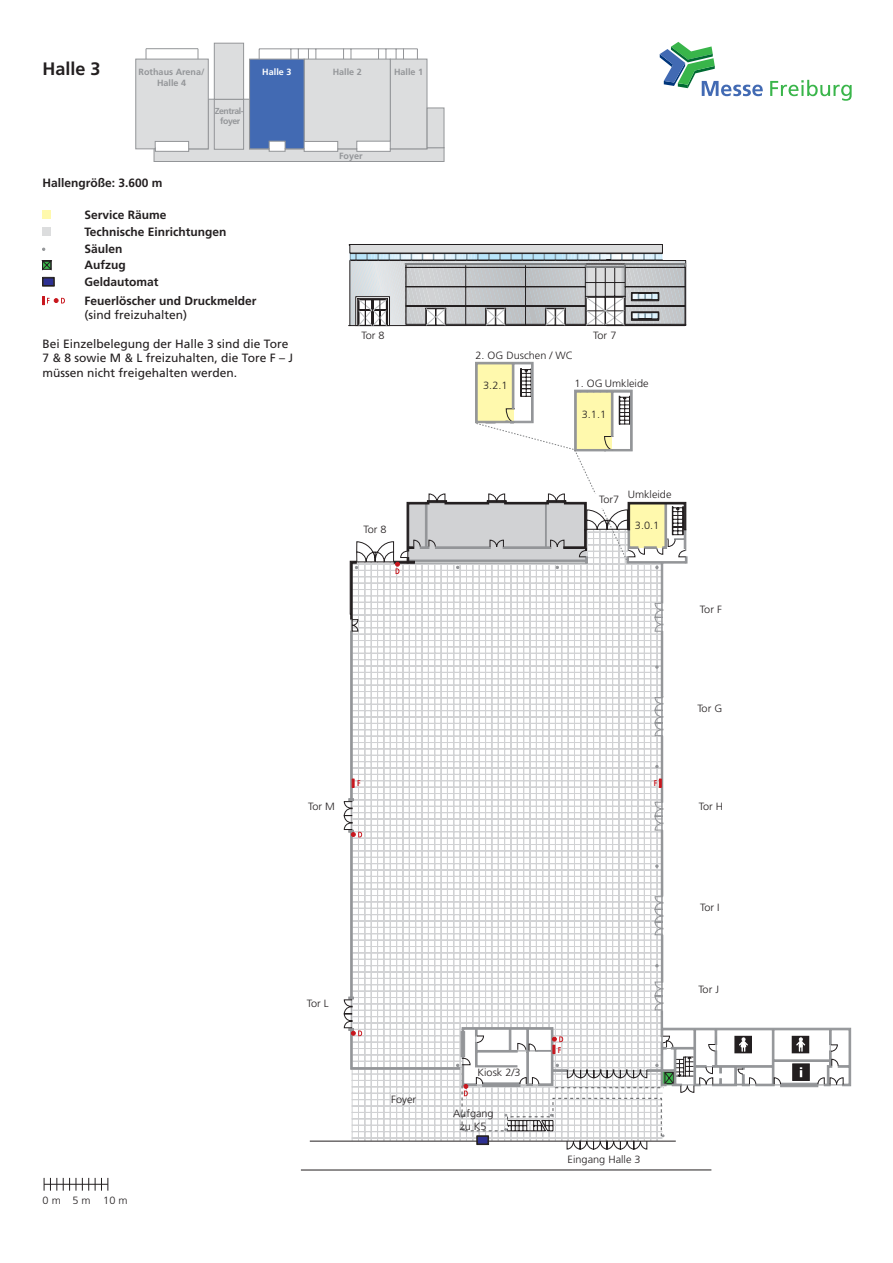
<style>
.page{position:relative;width:893px;height:1263px;background:#fff}
.page>*{position:absolute;margin:0;border:0;box-sizing:border-box;transform-origin:0 0}
.t1{font:700 18px "Frutiger";color:#231f20}
.t2{font:12px/14.4px "Frutiger";color:#231f20}
.t3{font:700 12px/16.8px "Frutiger";color:#231f20}
.t4{font:300 10.5px/12.6px "Frutiger";color:#231f20;text-align:center;scale:1.04 1}
.t5{font:700 9px/10.8px "Frutiger";color:#939598;text-align:center}
.t6{font:700 9px "Frutiger";color:#fff}
.t7{font:700 8.7px/10.5px "Frutiger";letter-spacing:-.05em;color:#939598;text-align:center}
.t8{font:700 8.4px "Frutiger";color:#c8161d;scale:.8 1}
</style>
<div class="page">
<hr style="left:310px;top:1141px;width:366px;height:1px;background:#231f20">
<hr style="left:301px;top:1170px;width:410px;height:1px;background:#231f20">
<div style="left:43px;top:210px;width:8px;height:9px;background:#fff9ad"></div>
<div style="left:43px;top:227px;width:8px;height:9px;background:#dcddde"></div>
<svg style="left:42px;top:260px;width:10px;height:10px"></svg>
<div style="left:42px;top:277px;width:13px;height:9px;border:1px solid #231f20"></div>
<div style="left:43px;top:278px;width:11px;height:8px;background:#2e3092;border:1px solid #231f20"></div>
<svg style="left:42px;top:296px;width:23px;height:9px"></svg>
<svg style="left:349px;top:362px;width:502px;height:779px"></svg>
<div style="left:357px;top:523px;width:36px;height:15px;background:#fff"></div>
<div style="left:591px;top:493px;width:36px;height:15px;background:#fff"></div>
<svg style="left:349px;top:244px;width:337px;height:82px;background:#b2b5b7"></svg>
<svg style="left:660px;top:42px;width:103px;height:54px"></svg>
<svg style="left:770px;top:80px;width:81px;height:21px"></svg>
<div style="left:214px;top:43px;width:30px;height:57px;background:#dcddde;border:1px solid #939598"></div>
<hr style="left:146px;top:48px;width:52px;height:1px;background:#939598">
<hr style="left:259px;top:48px;width:158px;height:1px;background:#939598">
<svg style="left:135px;top:49px;width:310px;height:113px"></svg>
<hr style="left:44px;top:1184px;width:64px;height:1px;background:#231f20">
<svg style="left:44px;top:1178px;width:7px;height:13px"></svg>
<svg style="left:57px;top:1178px;width:13px;height:13px"></svg>
<svg style="left:76px;top:1178px;width:13px;height:13px"></svg>
<svg style="left:95px;top:1178px;width:13px;height:13px"></svg>
<h1 class="t1" style="left:43px;top:61px;width:60px">Halle 3</h1>
<p class="t6" style="left:262px;top:68px;width:31px">Halle 3</p>
<p class="t5" style="left:333px;top:67px;width:31px">Halle 2</p>
<p class="t5" style="left:394px;top:67px;width:31px">Halle 1</p>
<p class="t7" style="left:215px;top:106px;width:30px">Zentral&shy;foyer</p>
<p class="t5" style="left:339px;top:151px;width:25px">Foyer</p>
<p class="t5" style="left:139px;top:67px;width:67px">Rothaus Arena/<br>Halle 4</p>
<p class="t3" style="left:43px;top:175px;width:122px">Hallengröße: 3.600 m</p>
<p class="t3" style="left:85px;top:207px;width:144px">Service Räume<br>Technische Einrichtungen<br>Säulen<br>Aufzug<br>Geldautomat</p>
<p class="t3" style="left:85px;top:293px;width:174px">Feuerlöscher und Druckmelder</p>
<p class="t2" style="left:85px;top:309px;width:104px">(sind freizuhalten)</p>
<p class="t2" style="left:43px;top:337px;width:252px">Bei Einzelbelegung der Halle 3 sind die Tore<br>7 &amp; 8 sowie M &amp; L freizuhalten, die Tore F – J müssen nicht freigehalten werden.</p>
<p class="t4" style="left:361px;top:330px;width:24px">Tor 8</p>
<p class="t4" style="left:593px;top:330px;width:24px">Tor 7</p>
<p class="t4" style="left:475px;top:350px;width:96px">2. OG Duschen / WC</p>
<p class="t4" style="left:363px;top:524px;width:24px">Tor 8</p>
<p class="t4" style="left:483px;top:380px;width:25px">3.2.1</p>
<p class="t4" style="left:575px;top:378px;width:73px">1. OG Umkleide</p>
<p class="t4" style="left:582px;top:409px;width:25px">3.1.1</p>
<p class="t4" style="left:599px;top:494px;width:21px">Tor7</p>
<p class="t4" style="left:628px;top:489px;width:44px">Umkleide</p>
<p class="t4" style="left:635px;top:520px;width:25px">3.0.1</p>
<p class="t4" style="left:700px;top:604px;width:23px">Tor F</p>
<p class="t4" style="left:308px;top:801px;width:27px">Tor M</p>
<p class="t8" style="left:357px;top:780px;width:6px">F</p>
<p class="t8" style="left:654px;top:780px;width:6px">F</p>
<p class="t4" style="left:697px;top:703px;width:25px">Tor G</p>
<p class="t4" style="left:699px;top:801px;width:25px">Tor H</p>
<p class="t4" style="left:43px;top:1195px;width:83px">0 m5 m10 m</p>
<p class="t4" style="left:307px;top:998px;width:23px">Tor L</p>
<p class="t4" style="left:391px;top:1093px;width:25px">Foyer</p>
<p class="t4" style="left:477px;top:1067px;width:43px">Kiosk 2/3</p>
<p class="t4" style="left:453px;top:1108px;width:41px">Aufgang zu K5</p>
<p class="t8" style="left:558px;top:1046px;width:6px">F</p>
<p class="t4" style="left:568px;top:1154px;width:72px">Eingang Halle 3</p>
<p class="t4" style="left:700px;top:902px;width:20px">Tor I</p>
<p class="t4" style="left:698px;top:984px;width:21px">Tor J</p>
</div>
